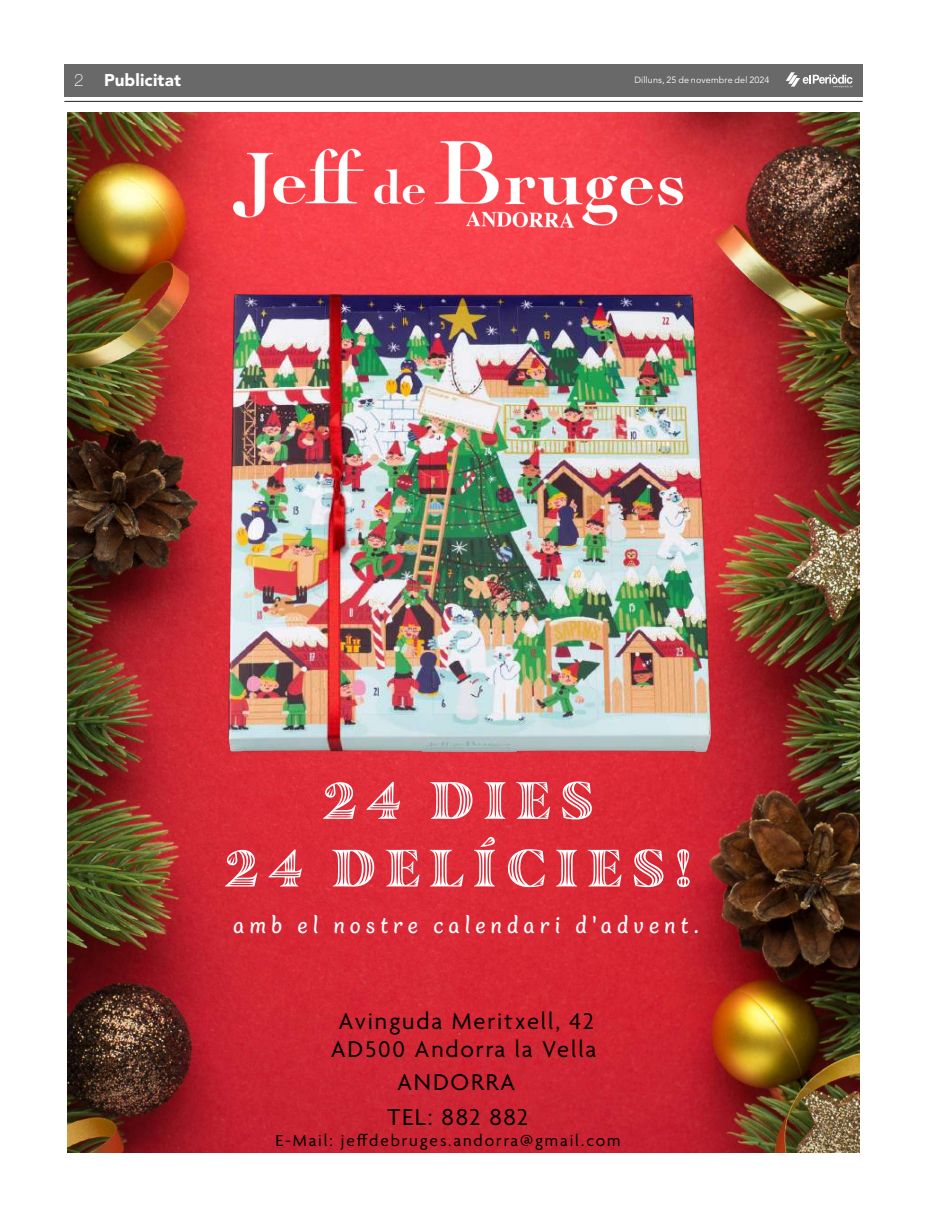
<style>
.page{position:relative;width:927px;height:1220px;background:#fff}
.page>*{position:absolute;margin:0;border:0;box-sizing:border-box;transform-origin:0 0}
.t1{font:52.4px/67.6px "Masqualero Groove";letter-spacing:.18em;color:#fff;text-align:center}
.t2{font:30.1px "Blanket";letter-spacing:.18em;color:#fff}
.t3{font:24.9px "Agenda";letter-spacing:.065em;color:#000}
.t4{font:24.7px "Agenda";letter-spacing:.075em;color:#000}
.t5{font:24.6px/27.9px "Agenda";letter-spacing:.075em;color:#000;text-align:center}
.t6{font:17.3px "Agenda";letter-spacing:.11em;color:#000}
.t7{font:900 17px "Avenir LT Std";letter-spacing:.01em;color:#fff}
.t8{font:9px "Avenir LT Std";letter-spacing:.015em;color:#fff}
.s1{font-family:"Helvetica Neue LT Std";font-weight:100}
</style>
<div class="page">
<div style="left:64px;top:64px;width:798px;height:32px;background:#696969"></div>
<svg style="left:786px;top:72px;width:66px;height:16px"></svg>
<hr style="left:64px;top:101px;width:798px;height:1px;background:#231f20">
<img style="left:67px;top:112px;width:391px;height:1040px">
<img style="left:458px;top:112px;width:401px;height:1040px">
<img style="left:81px;top:112px;width:754px;height:167px">
<img style="left:211px;top:265px;width:515px;height:509px">
<p class="t7" style="left:74px;top:70px;width:108px"><span class="s1">2</span> Publicitat</p>
<p class="t8" style="left:634px;top:75px;width:137px">Dilluns, 25 de novembre del 2024</p>
<h1 class="t1" style="left:224px;top:765px;width:469px">24 DIES<br>24 DELÍCIES!</h1>
<p class="t2" style="left:233px;top:911px;width:467px">amb el nostre calendari d'advent.</p>
<p class="t5" style="left:331px;top:1009px;width:267px">Avinguda Meritxell, 42<br>AD500 Andorra la Vella</p>
<p class="t4" style="left:397px;top:1068px;width:120px">ANDORRA</p>
<p class="t3" style="left:387px;top:1103px;width:142px">TEL: 882 882</p>
<p class="t6" style="left:275px;top:1131px;width:347px">E-Mail: jeffdebruges.andorra@gmail.com</p>
</div>
